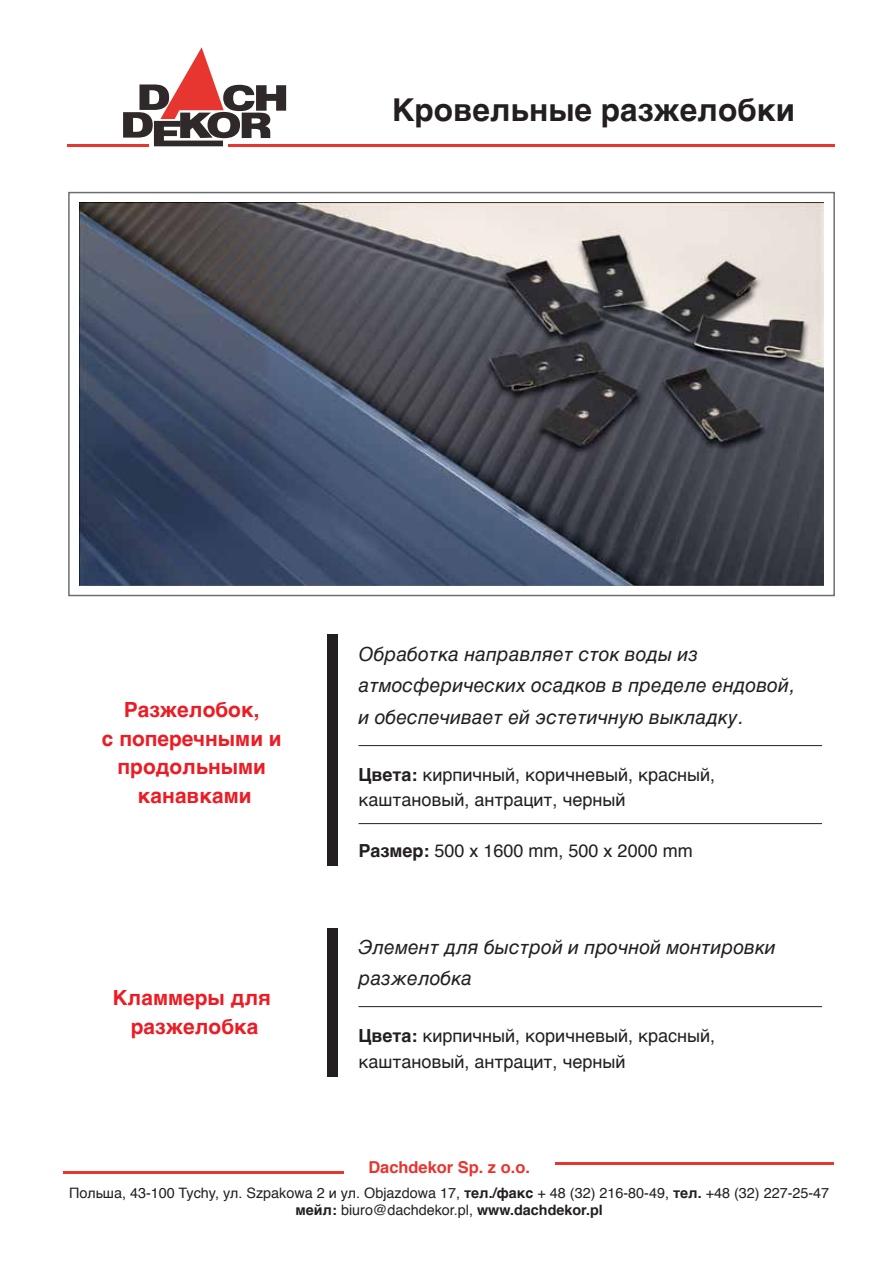
<style>
.page{position:relative;width:893px;height:1263px;background:#fff}
.page>*{position:absolute;margin:0;border:0;box-sizing:border-box;transform-origin:0 0}
.t1{font:700 31.5px "Helvetica";color:#231f20}
.t2{font:700 20.85px/28.5px "Helvetica";color:#ec1c24;text-align:center}
.t3{font:italic 19.5px/31.5px "Helvetica";color:#231f20}
.t4{font:18px/25.5px "Helvetica";color:#231f20}
.t5{font:700 16.5px "Helvetica";color:#e73530}
.t6{font:14.4px/17.2px "Helvetica";color:#231f20;text-align:center}
.s1{font-weight:700}
</style>
<div class="page">
<div style="left:68px;top:192px;width:767px;height:404px;border:2px solid #6d6e70"></div>
<svg style="left:123px;top:47px;width:163px;height:99px"></svg>
<hr style="left:67px;top:144px;width:81px;height:2px;background:#e73530">
<hr style="left:229px;top:144px;width:606px;height:2px;background:#e73530">
<div style="left:327px;top:634px;width:11px;height:232px;background:#231f20"></div>
<div style="left:327px;top:928px;width:11px;height:148px;background:#231f20"></div>
<hr style="left:358px;top:745px;width:464px;height:1px;background:#231f20">
<hr style="left:358px;top:823px;width:464px;height:1px;background:#231f20">
<hr style="left:358px;top:1006px;width:464px;height:1px;background:#231f20">
<img style="left:79px;top:203px;width:745px;height:383px">
<hr style="left:555px;top:1162px;width:279px;height:2px;background:#e73530">
<hr style="left:63px;top:1171px;width:281px;height:2px;background:#e73530">
<h1 class="t1" style="left:392px;top:84px;width:405px">Кровельные разжелобки</h1>
<p class="t2" style="left:102px;top:696px;width:181px">Разжелобок,<br>с поперечными и продольными канавками</p>
<p class="t2" style="left:113px;top:984px;width:160px">Кламмеры для разжелобка</p>
<p class="t3" style="left:358px;top:638px;width:437px">Обработка направляет сток воды из атмосферических осадков в пределе ендовой, и обеспечивает ей эстетичную выкладку.</p>
<p class="t4" style="left:358px;top:762px;width:358px"><span class="s1">Цвета:</span> кирпичный, коричневый, красный, каштановый, антрацит, черный</p>
<p class="t4" style="left:358px;top:839px;width:336px"><span class="s1">Размер:</span> 500 x 1600 mm, 500 x 2000 mm</p>
<p class="t3" style="left:358px;top:932px;width:419px">Элемент для быстрой и прочной монтировки разжелобка</p>
<p class="t4" style="left:358px;top:1024px;width:358px"><span class="s1">Цвета:</span> кирпичный, коричневый, красный, каштановый, антрацит, черный</p>
<p class="t5" style="left:368px;top:1154px;width:163px">Dachdekor Sp. z o.o.</p>
<p class="t6" style="left:69px;top:1184px;width:762px">Польша, 43-100 Tychy, ул. Szpakowa 2 и ул. Objazdowa 17, <span class="s1">тел./факс</span> + 48 (32) 216-80-49, <span class="s1">тел.</span> +48 (32) 227-25-47 <span class="s1">мейл:</span> biuro@dachdekor.pl, <span class="s1">www.dachdekor.pl</span></p>
</div>
